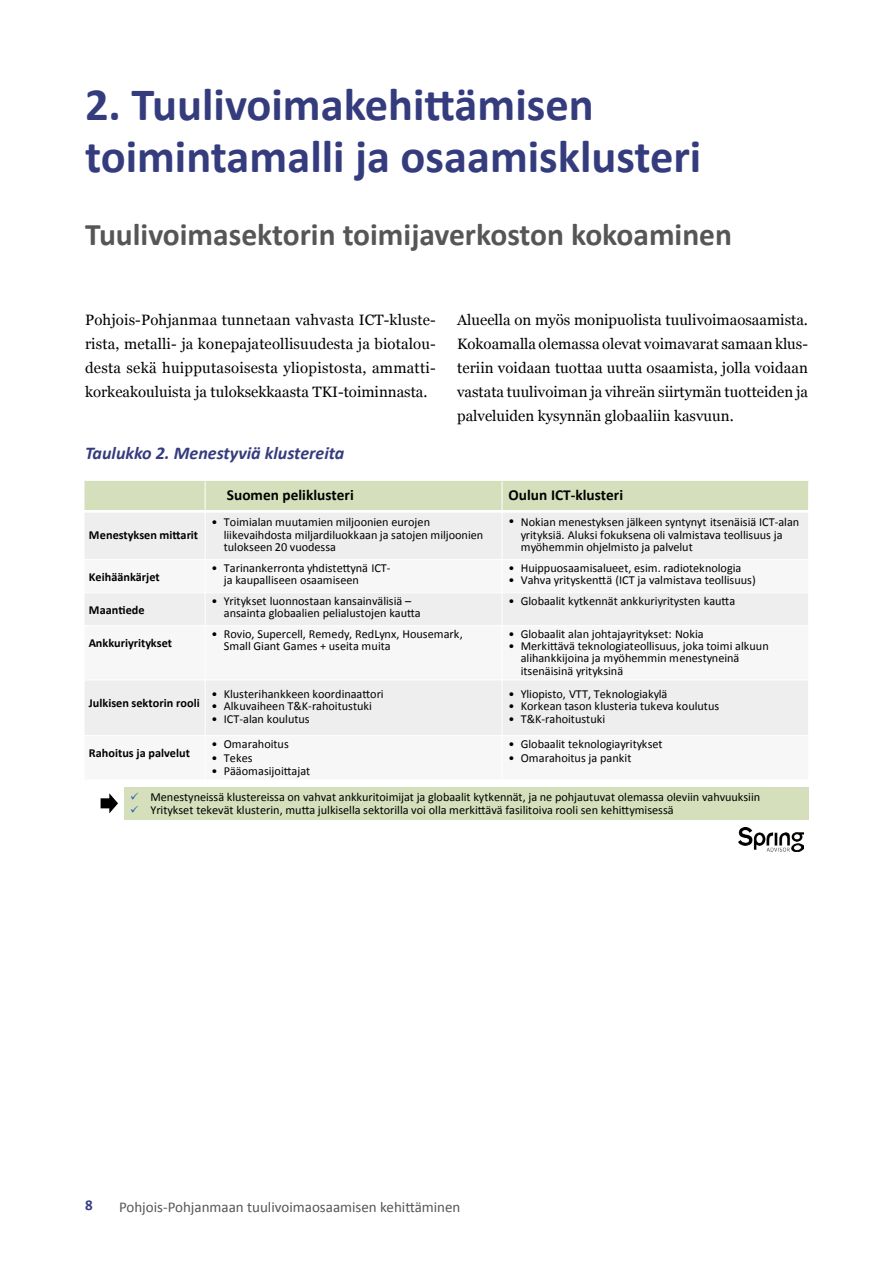
<style>
.page{position:relative;width:893px;height:1263px;background:#fff}
.page>*{position:absolute;margin:0;border:0;box-sizing:border-box;transform-origin:0 0}
.t1{font:700 46.5px/52.5px "Calibri";color:#353c7e}
.t2{font:700 31.5px "Calibri";color:#565656}
.t3{font:italic 700 18px "Calibri";color:#353c7e}
.t4{font:700 15.3px "Calibri";color:#000}
.t5{font:15px/24px "Georgia";color:#000;text-align:justify}
.t6{font:15px "Calibri";color:#565656}
.t7{font:700 15px "Calibri";color:#353c7e}
.t8{font:12.3px/12.3px "Calibri";color:#000}
.t9{font:700 12.3px "Calibri";color:#000}
.s1{color:#2062ad}
</style>
<div class="page">
<div style="left:84px;top:480px;width:121px;height:31px;background:#d5dfbb"></div>
<div style="left:205px;top:480px;width:297px;height:31px;background:#d5dfbb"></div>
<div style="left:502px;top:480px;width:307px;height:31px;background:#d5dfbb"></div>
<div style="left:84px;top:511px;width:121px;height:49px;background:#eee"></div>
<div style="left:205px;top:511px;width:297px;height:49px;background:#eee"></div>
<div style="left:502px;top:511px;width:307px;height:49px;background:#eee"></div>
<div style="left:84px;top:560px;width:121px;height:33px;background:#f7f7f7"></div>
<div style="left:205px;top:560px;width:297px;height:33px;background:#f7f7f7"></div>
<div style="left:502px;top:560px;width:307px;height:33px;background:#f7f7f7"></div>
<div style="left:84px;top:593px;width:121px;height:33px;background:#eee"></div>
<div style="left:205px;top:593px;width:297px;height:33px;background:#eee"></div>
<div style="left:502px;top:593px;width:307px;height:33px;background:#eee"></div>
<div style="left:84px;top:626px;width:121px;height:54px;background:#f7f7f7"></div>
<div style="left:205px;top:626px;width:297px;height:54px;background:#f7f7f7"></div>
<div style="left:502px;top:626px;width:307px;height:54px;background:#f7f7f7"></div>
<div style="left:84px;top:680px;width:121px;height:56px;background:#eee"></div>
<div style="left:205px;top:680px;width:297px;height:56px;background:#eee"></div>
<div style="left:502px;top:680px;width:307px;height:56px;background:#eee"></div>
<div style="left:84px;top:736px;width:121px;height:44px;background:#f7f7f7"></div>
<div style="left:205px;top:736px;width:297px;height:44px;background:#f7f7f7"></div>
<div style="left:502px;top:736px;width:307px;height:44px;background:#f7f7f7"></div>
<hr style="left:205px;top:481px;width:1px;height:301px;background:#fff">
<hr style="left:502px;top:481px;width:1px;height:301px;background:#fff">
<hr style="left:84px;top:510px;width:727px;height:3px;background:#fff">
<hr style="left:84px;top:559px;width:727px;height:1px;background:#fff">
<hr style="left:84px;top:592px;width:727px;height:1px;background:#fff">
<hr style="left:84px;top:625px;width:727px;height:1px;background:#fff">
<hr style="left:84px;top:679px;width:727px;height:1px;background:#fff">
<hr style="left:84px;top:735px;width:727px;height:1px;background:#fff">
<hr style="left:84px;top:481px;width:1px;height:301px;background:#fff">
<hr style="left:808px;top:481px;width:1px;height:301px;background:#fff">
<hr style="left:84px;top:480px;width:727px;height:1px;background:#fff">
<hr style="left:84px;top:779px;width:727px;height:1px;background:#fff">
<div style="left:124px;top:787px;width:685px;height:33px;background:#d5dfbb"></div>
<svg style="left:101px;top:793px;width:17px;height:20px"></svg>
<img style="left:738px;top:827px;width:65px;height:24px">
<h1 class="t1" style="left:85px;top:76px;width:618px">2. Tuulivoimakehittämisen toimintamalli ja osaamisklusteri</h1>
<h2 class="t2" style="left:85px;top:215px;width:648px">Tuulivoimasektorin toimijaverkoston kokoaminen</h2>
<p class="t5" style="left:85px;top:307px;width:352px">Pohjois-Pohjanmaa tunnetaan vahvasta ICT-kluste&shy;rista, metalli- ja konepajateollisuudesta ja biotalou&shy;desta sekä huipputasoisesta yliopistosta, ammatti&shy;korkeakouluista ja tuloksekkaasta TKI-toiminnasta.</p>
<p class="t5" style="left:457px;top:307px;width:352px">Alueella on myös monipuolista tuulivoimaosaamista.<br>Kokoamalla olemassa olevat voimavarat samaan klus&shy;teriin voidaan tuottaa uutta osaamista, jolla voidaan vastata tuulivoiman ja vihreän siirtymän tuotteiden ja palveluiden kysynnän globaaliin kasvuun.</p>
<h3 class="t3" style="left:85px;top:441px;width:261px">Taulukko 2. Menestyviä klustereita</h3>
<p class="t4" style="left:227px;top:485px;width:128px">Suomen peliklusteri</p>
<p class="t4" style="left:509px;top:485px;width:116px">Oulun ICT-klusteri</p>
<p class="t9" style="left:89px;top:527px;width:111px">Menestyksen mittarit</p>
<p class="t8" style="left:224px;top:516px;width:261px;text-indent:-12px">• Toimialan muutamien miljoonien eurojen liikevaihdosta miljardiluokkaan ja satojen miljoonien tulokseen 20 vuodessa</p>
<p class="t8" style="left:521px;top:516px;width:280px;text-indent:-12px">• Nokian menestyksen jälkeen syntynyt itsenäisiä ICT-alan yrityksiä. Aluksi fokuksena oli valmistava teollisuus ja myöhemmin ohjelmisto ja palvelut</p>
<p class="t9" style="left:89px;top:569px;width:72px">Keihäänkärjet</p>
<p class="t8" style="left:224px;top:561px;width:168px;text-indent:-12px">• Tarinankerronta yhdistettynä ICT&shy;ja kaupalliseen osaamiseen</p>
<p class="t8" style="left:509px;top:561px;width:234px">• Huippuosaamisalueet, esim. radioteknologia</p>
<p class="t8" style="left:509px;top:573px;width:249px">• Vahva yrityskenttä (ICT ja valmistava teollisuus)</p>
<p class="t9" style="left:89px;top:602px;width:57px">Maantiede</p>
<p class="t8" style="left:224px;top:594px;width:199px;text-indent:-12px">• Yritykset luonnostaan kansainvälisiä – ansainta globaalien pelialustojen kautta</p>
<p class="t8" style="left:509px;top:594px;width:228px">• Globaalit kytkennät ankkuriyritysten kautta</p>
<p class="t9" style="left:89px;top:635px;width:85px">Ankkuriyritykset</p>
<p class="t8" style="left:224px;top:627px;width:240px;text-indent:-12px">• Rovio, Supercell, Remedy, RedLynx, Housemark,<br>Small Giant Games + useita muita</p>
<p class="t8" style="left:509px;top:627px;width:197px">• Globaalit alan johtajayritykset: Nokia</p>
<p class="t8" style="left:521px;top:639px;width:249px;text-indent:-12px">• Merkittävä teknologiateollisuus, joka toimi alkuun alihankkijoina ja myöhemmin menestyneinä itsenäisinä yrityksinä</p>
<p class="t9" style="left:89px;top:695px;width:112px">Julkisen sektorin rooli</p>
<p class="t8" style="left:212px;top:687px;width:174px">• Klusterihankkeen koordinaattori</p>
<p class="t8" style="left:212px;top:700px;width:162px">• Alkuvaiheen T&amp;K-rahoitustuki</p>
<p class="t8" style="left:212px;top:712px;width:100px">• ICT-alan koulutus</p>
<p class="t8" style="left:509px;top:687px;width:160px">• Yliopisto, VTT, Teknologiakylä</p>
<p class="t8" style="left:509px;top:700px;width:212px">• Korkean tason klusteria tukeva koulutus</p>
<p class="t8" style="left:509px;top:712px;width:98px">• T&amp;K-rahoitustuki</p>
<p class="t8" style="left:509px;top:737px;width:156px">• Globaalit teknologiayritykset</p>
<p class="t8" style="left:509px;top:751px;width:124px">• Omarahoitus ja pankit</p>
<p class="t8" style="left:130px;top:790px;width:631px"><span class="s1">✓</span> Menestyneissä klustereissa on vahvat ankkuritoimijat ja globaalit kytkennät, ja ne pohjautuvat olemassa oleviin vahvuuksiin</p>
<p class="t8" style="left:130px;top:803px;width:545px"><span class="s1">✓</span> Yritykset tekevät klusterin, mutta julkisella sektorilla voi olla merkittävä fasilitoiva rooli sen kehittymisessä</p>
<p class="t8" style="left:212px;top:737px;width:79px">• Omarahoitus</p>
<p class="t8" style="left:212px;top:751px;width:43px">• Tekes</p>
<p class="t8" style="left:212px;top:764px;width:100px">• Pääomasijoittajat</p>
<p class="t9" style="left:89px;top:745px;width:103px">Rahoitus ja palvelut</p>
<p class="t7" style="left:85px;top:1196px;width:9px">8</p>
<p class="t6" style="left:119px;top:1197px;width:343px">Pohjois-Pohjanmaan tuulivoimaosaamisen kehittäminen</p>
</div>
